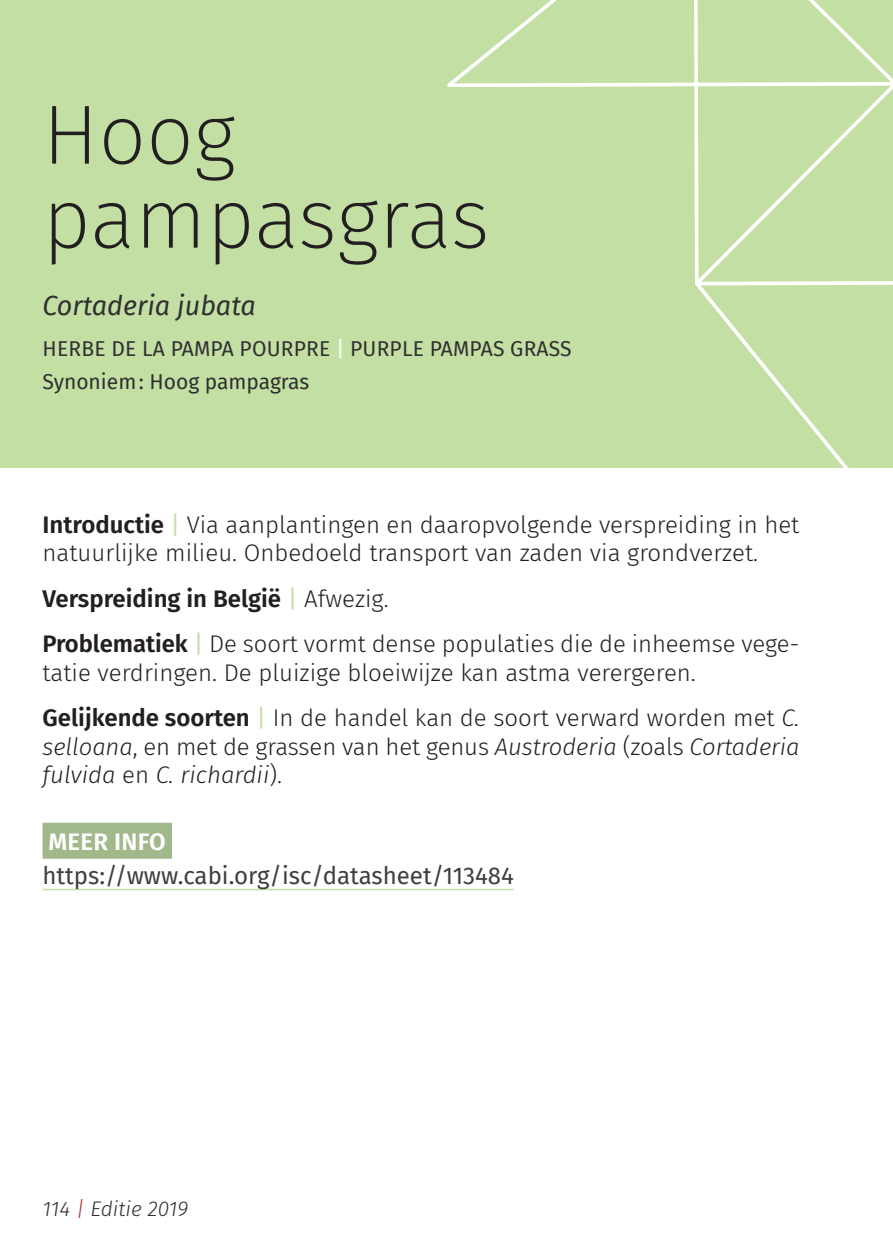
<style>
.page{position:relative;width:893px;height:1259px;background:#fff}
.page>*{position:absolute;margin:0;border:0;box-sizing:border-box;transform-origin:0 0}
.t1{font:200 84px/84px "Fira Sans";color:#231f20}
.t2{font:italic 27px "Fira Sans";color:#312f30}
.t3{font:300 24px/45.6px "Fira Sans";color:#231f20}
.t4{font:italic 300 24px/28.5px "Fira Sans";color:#231f20}
.t5{font:24px "Fira Sans";color:#3e3e3f}
.t6{font:600 24px "Fira Sans";letter-spacing:.01em;color:#fff}
.t7{font:21px/32.4px "Fira Sans";letter-spacing:.01em;color:#312f30}
.t8{font:italic 300 21px "Fira Sans";color:#312f30}
.s1{color:#fff}
.s2{font-weight:600}
.s3{font-weight:400;color:#c3dfa4}
.s4{font-style:italic}
.s5{font-style:normal}
.s6{color:#aa3136}
</style>
<div class="page">
<div style="left:0;top:0;width:893px;height:468px;background:#c3dfa4"></div>
<svg style="left:447px;top:0;width:245px;height:87px"></svg>
<svg style="left:692px;top:0;width:201px;height:468px"></svg>
<div style="left:43px;top:822px;width:129px;height:36px;background:#a1b98a"></div>
<hr style="left:43px;top:888px;width:471px;height:2px;background:#c3dfa4">
<h1 class="t1" style="left:43px;top:93px;width:449px">Hoog pampasgras</h1>
<p class="t2" style="left:43px;top:290px;width:215px">Cortaderia jubata</p>
<p class="t7" style="left:43px;top:333px;width:531px">HERBE DE LA PAMPA POURPRE <span class="s1">|</span> PURPLE PAMPAS GRASS<br>Synoniem: Hoog pampagras</p>
<p class="t3" style="left:43px;top:510px;width:758px;line-height:28.5px"><span class="s2">Introductie</span> <span class="s3">|</span> Via aanplantingen en daaropvolgende verspreiding in het natuurlijke milieu. Onbedoeld transport van zaden via grondverzet.</p>
<p class="t3" style="left:43px;top:576px;width:758px"><span class="s2">Verspreiding in België</span> <span class="s3">|</span> Afwezig.<br><span class="s2">Problematiek</span> <span class="s3">|</span> De soort vormt dense populaties die de inheemse vege-</p>
<p class="t3" style="left:43px;top:650px;width:758px">tatie verdringen. De pluizige bloeiwijze kan astma verergeren.<br><span class="s2">Gelijkende soorten</span> <span class="s3">|</span> In de handel kan de soort verward worden met <span class="s4">C.</span></p>
<p class="t4" style="left:43px;top:732px;width:759px">selloana<span class="s5">, en met de grassen van het genus</span> Austroderia <span class="s5">(zoals</span> Cortaderia fulvida <span class="s5">en</span> C. richardii<span class="s5">).</span></p>
<p class="t6" style="left:48px;top:828px;width:119px">MEER INFO</p>
<p class="t5" style="left:43px;top:861px;width:473px">https://www.cabi.org/isc/datasheet/113484</p>
<p class="t8" style="left:43px;top:1196px;width:147px">114 <span class="s6">|</span> Editie 2019</p>
</div>
